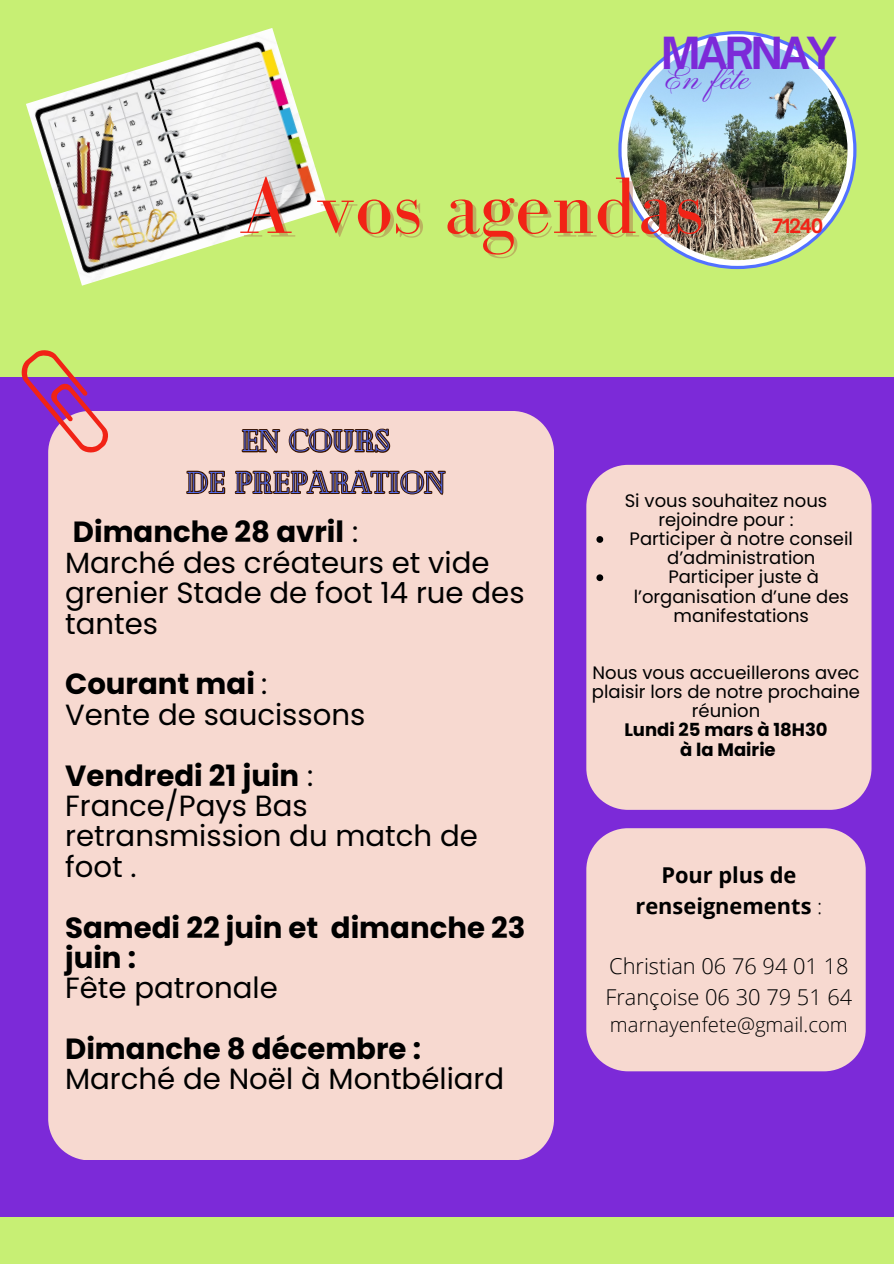
<style>
.page{position:relative;width:894px;height:1264px;background:#fff}
.page>*{position:absolute;margin:0;border:0;box-sizing:border-box;transform-origin:0 0}
.t1{font:82.35px "Bodoni FLF";color:#f12316}
.t2{font:700 42.3px "Open Sauce One";letter-spacing:-.07em;color:#7c2ad8}
.t3{font:33.15px "Pinyon Script";color:#7c2ad8}
.t4{font:30px/41.7px "Cheque";color:#5271ff;text-align:center}
.t5{font:29.1px/30.3px "Poppins";color:#000}
.t6{font:700 29.1px/30.3px "Poppins";color:#000}
.t7{font:300 21.75px/30.3px "Open Sans";color:#000}
.t8{font:700 21.75px/30.3px "Open Sans";color:#000;text-align:center}
.t9{font:300 20.25px "Open Sans";color:#000}
.t10{font:700 18.9px "Open Sauce One";letter-spacing:-.075em;color:#f12316}
.t11{font:18px/19.2px "Poppins";color:#000;text-align:center}
.t12{font:700 18px "Poppins";color:#000}
.s1{font-weight:700}
.s2{font-weight:400}
.s3{font-weight:300}
</style>
<div class="page">
<div style="left:0;top:0;width:893px;height:1263px;background:#7c2ad8"></div>
<div style="left:0;top:0;width:893px;height:376px;background:#c7ef74"></div>
<div style="left:586px;top:828px;width:279px;height:243px;background:#f7d9d0"></div>
<div style="left:0;top:1217px;width:893px;height:46px;background:#c7ef74"></div>
<div style="left:48px;top:411px;width:506px;height:748px;background:#f7d9d0"></div>
<div style="left:586px;top:465px;width:285px;height:344px;background:#f7d9d0"></div>
<svg style="left:20px;top:350px;width:90px;height:104px"></svg>
<img style="left:26px;top:28px;width:302px;height:258px">
<svg style="left:618px;top:31px;width:238px;height:238px;background:#5d7cf6"></svg>
<svg style="left:621px;top:34px;width:232px;height:232px;background:#f3f4fb"></svg>
<img style="left:627px;top:40px;width:220px;height:220px;border-radius:50%">
<img style="left:759px;top:73px;width:48px;height:54px">
<svg style="left:240px;top:425px;width:152px;height:29px;background:#a38173"></svg>
<svg style="left:185px;top:465px;width:262px;height:31px;background:#a58475"></svg>
<svg style="left:596px;top:536px;width:7px;height:7px"></svg>
<svg style="left:596px;top:574px;width:7px;height:7px"></svg>
<h1 class="t2" style="left:661px;top:26px;width:177px">MARNAY</h1>
<p class="t3" style="left:666px;top:60px;width:86px">En fête</p>
<h3 class="t1" style="left:238px;top:161px;width:466px">A vos agendas</h3>
<p class="t10" style="left:771px;top:214px;width:53px">71240</p>
<h5 class="t4" style="left:186px;top:418px;width:261px">EN COURS<br>DE PREPARATION</h5>
<h5 class="t5" style="left:65px;top:517px;width:461px"><span class="s1">Dimanche 28 avril</span> :<br>Marché des créateurs et vide grenier Stade de foot 14 rue des tantes</h5>
<h5 class="t5" style="left:65px;top:669px;width:301px"><span class="s1">Courant mai</span> :<br>Vente de saucissons</h5>
<h5 class="t5" style="left:65px;top:760px;width:414px"><span class="s1">Vendredi 21 juin</span> :<br>France/Pays Bas retransmission du match de foot .</h5>
<h5 class="t6" style="left:65px;top:912px;width:462px">Samedi 22 juin et dimanche 23 juin :<br><span class="s2">Fête patronale</span></h5>
<p class="t5" style="left:65px;top:1033px;width:440px"><span class="s1">Dimanche 8 décembre :<br></span>Marché de Noël à Montbéliard</p>
<p class="t11" style="left:624px;top:491px;width:204px">Si vous souhaitez nous rejoindre pour :</p>
<p class="t11" style="left:629px;top:529px;width:225px">Participer à notre conseil d’administration</p>
<p class="t11" style="left:633px;top:567px;width:217px">Participer juste à l’organisation d’une des manifestations</p>
<p class="t11" style="left:591px;top:663px;width:269px">Nous vous accueillerons avec plaisir lors de notre prochaine réunion</p>
<p class="t12" style="left:624px;top:717px;width:205px">Lundi 25 mars à 18H30</p>
<h6 class="t12" style="left:680px;top:736px;width:97px">à la Mairie</h6>
<h2 class="t8" style="left:635px;top:859px;width:188px">Pour plus de renseignements <span class="s3">:</span></h2>
<p class="t7" style="left:605px;top:950px;width:248px">Christian 06 76 94 01 18<br>Françoise 06 30 79 51 64</p>
<p class="t9" style="left:609px;top:1010px;width:239px">marnayenfete@gmail.com</p>
</div>
